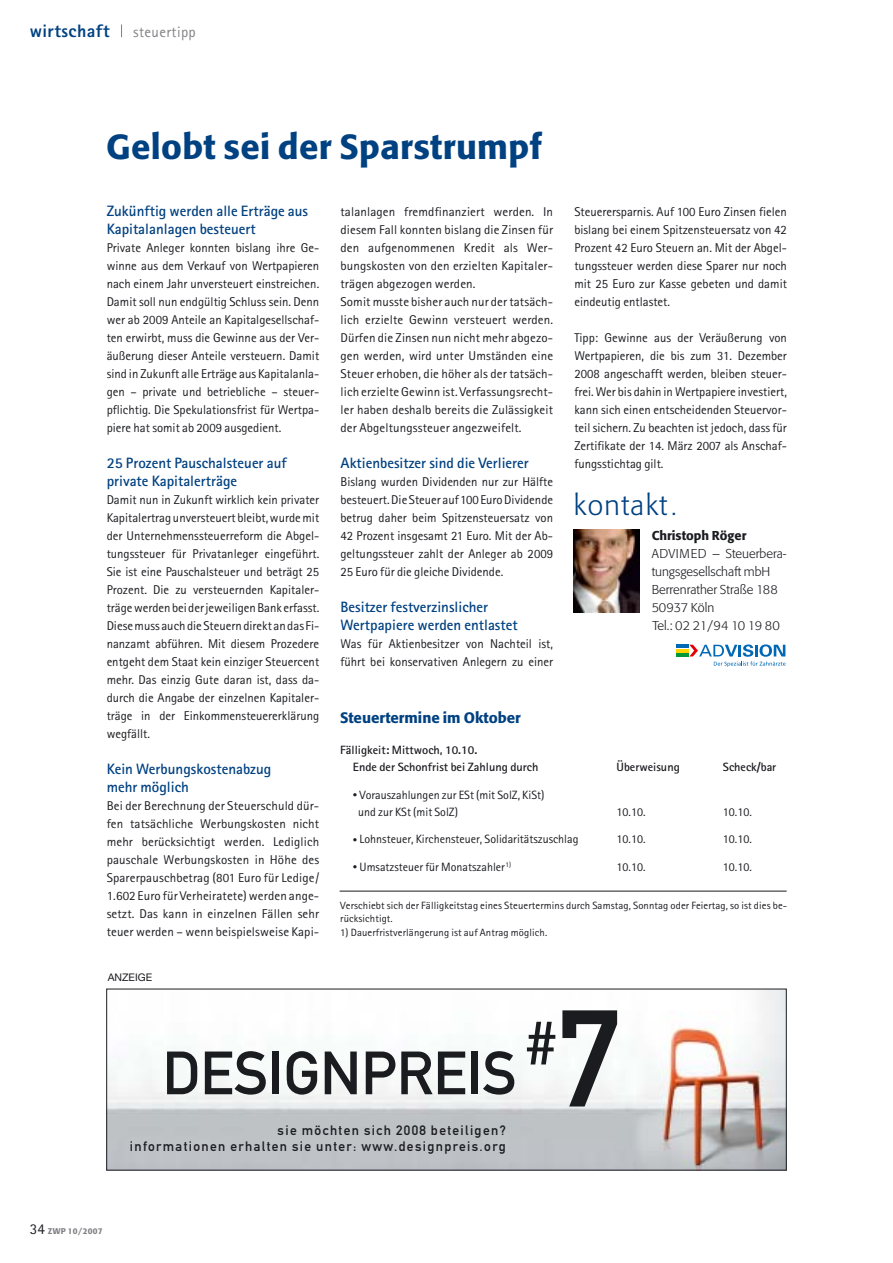
<style>
.page{position:relative;width:893px;height:1263px;background:#fff}
.page>*{position:absolute;margin:0;border:0;box-sizing:border-box;transform-origin:0 0}
.t1{font:135px "DIN Mittelschrift";color:#1b1c20}
.t2{font:60px "DIN Mittelschrift";color:#1b1c20}
.t3{font:500 34.5px "Formata";letter-spacing:.01em;color:#004181}
.t4{font:300 28.5px "Formata";letter-spacing:.05em;color:#004181}
.t5{font:800 18px "Rotis Sans Serif";letter-spacing:.025em;color:#004181}
.t6{font:700 15px/18px "Rotis Sans Serif";color:#004181}
.t7{font:500 15px "Formata";color:#004181}
.t8{font:15px "Rotis Sans Serif";letter-spacing:.025em;color:#817f84}
.t9{font:13.5px "DIN Mittelschrift";letter-spacing:.1em;color:#1b1c20}
.t10{font:12.75px/18px "Rotis Sans Serif";letter-spacing:.01em;color:#1b1c20;text-align:justify}
.t11{font:300 12.75px/18px "Formata";color:#1b1c20}
.t12{font:500 12.75px "Formata";color:#1b1c20}
.t13{font:12px/17.5px "Rotis Sans Serif";color:#1b1c20}
.t14{font:700 12px/17.5px "Rotis Sans Serif";color:#1b1c20}
.t15{font:10.5px/13.5px "Rotis Sans Serif";letter-spacing:.01em;color:#1b1c20}
.t16{font:10.5px "Helvetica Neue";color:#1b1c20}
.t17{font:500 8.25px "Formata";letter-spacing:.02em;color:#817f84}
.s1{font-size:9px}
.s2{font-size:24px}
.s3{font-family:"Rotis Sans Serif";font-weight:400;font-size:15px;color:#1b1c20}
</style>
<div class="page">
<svg style="left:121px;top:24px;width:1px;height:13px"></svg>
<svg style="left:676px;top:644px;width:110px;height:23px"></svg>
<hr style="left:340px;top:891px;width:447px;height:1px;background:#1b1c20">
<img style="left:108px;top:991px;width:677px;height:177px">
<img style="left:574px;top:530px;width:66px;height:82px">
<h3 class="t5" style="left:30px;top:25px;width:81px">wirtschaft</h3>
<p class="t8" style="left:133px;top:27px;width:64px">steuertipp</p>
<h3 class="t3" style="left:106px;top:132px;width:437px">Gelobt sei der Sparstrumpf</h3>
<p class="t6" style="left:107px;top:203px;width:203px">Zukünftig werden alle Erträge aus<br>Kapitalanlagen besteuert</p>
<p class="t10" style="left:107px;top:240px;width:214px">Private Anleger konnten bislang ihre Ge&shy;winne aus dem Verkauf von Wertpapieren nach einem Jahr unversteuert einstreichen.<br>Damit soll nun endgültig Schluss sein. Denn wer ab 2009 Anteile an Kapitalgesellschaf&shy;ten erwirbt, muss die Gewinne aus der Ver&shy;äußerung dieser Anteile versteuern. Damit sind in Zukunft alle Erträge aus Kapitalanla&shy;gen – private und betriebliche – steuer&shy;pflichtig. Die Spekulationsfrist für Wertpa&shy;piere hat somit ab 2009 ausgedient.</p>
<p class="t6" style="left:107px;top:455px;width:182px">25 Prozent Pauschalsteuer auf private Kapitalerträge</p>
<p class="t10" style="left:107px;top:492px;width:214px">Damit nun in Zukunft wirklich kein privater Kapitalertrag unversteuert bleibt, wurde mit der Unternehmenssteuerreform die Abgel&shy;tungssteuer für Privatanleger eingeführt.<br>Sie ist eine Pauschalsteuer und beträgt 25<br>Prozent. Die zu versteuernden Kapitaler&shy;träge werden bei der jeweiligen Bank erfasst.<br>Diese muss auch die Steuern direkt an das Fi&shy;nanzamt abführen. Mit diesem Prozedere entgeht dem Staat kein einziger Steuercent mehr. Das einzig Gute daran ist, dass da&shy;durch die Angabe der einzelnen Kapitaler&shy;träge in der Einkommensteuererklärung wegfällt.</p>
<p class="t6" style="left:107px;top:761px;width:166px">Kein Werbungskostenabzug mehr möglich</p>
<p class="t10" style="left:107px;top:798px;width:214px">Bei der Berechnung der Steuerschuld dür&shy;fen tatsächliche Werbungskosten nicht mehr berücksichtigt werden. Lediglich pauschale Werbungskosten in Höhe des Sparerpauschbetrag (801 Euro für Ledige/ 1.602 Euro für Verheiratete) werden ange&shy;setzt. Das kann in einzelnen Fällen sehr teuer werden – wenn beispielsweise Kapi-</p>
<p class="t16" style="left:108px;top:973px;width:46px">ANZEIGE</p>
<p class="t10" style="left:340px;top:204px;width:214px;text-align:left">talanlagen fremdfinanziert werden. In diesem Fall konnten bislang die Zinsen für den aufgenommenen Kredit als Wer&shy;bungskosten von den erzielten Kapitaler&shy;trägen abgezogen werden.<br>Somit musste bisher auch nur der tatsäch&shy;lich erzielte Gewinn versteuert werden.<br>Dürfen die Zinsen nun nicht mehr abgezo&shy;gen werden, wird unter Umständen eine Steuer erhoben, die höher als der tatsäch&shy;lich erzielte Gewinn ist. Verfassungsrecht&shy;ler haben deshalb bereits die Zulässigkeit der Abgeltungssteuer angezweifelt.</p>
<p class="t6" style="left:340px;top:455px;width:190px">Aktienbesitzer sind die Verlierer</p>
<p class="t10" style="left:340px;top:474px;width:214px">Bislang wurden Dividenden nur zur Hälfte besteuert. Die Steuer auf 100 Euro Dividende betrug daher beim Spitzensteuersatz von 42 Prozent insgesamt 21 Euro. Mit der Ab&shy;geltungssteuer zahlt der Anleger ab 2009<br>25 Euro für die gleiche Dividende.</p>
<p class="t6" style="left:340px;top:599px;width:179px">Besitzer festverzinslicher<br>Wertpapiere werden entlastet</p>
<p class="t10" style="left:340px;top:636px;width:214px">Was für Aktienbesitzer von Nachteil ist, führt bei konservativen Anlegern zu einer</p>
<p class="t7" style="left:340px;top:711px;width:182px">Steuertermine im Oktober</p>
<p class="t14" style="left:353px;top:742px;width:187px;text-indent:-13px">Fälligkeit: Mittwoch, 10.10.<br>Ende der Schonfrist bei Zahlung durch</p>
<p class="t13" style="left:358px;top:787px;width:188px;text-indent:-5px"><span class="s1">•</span> Vorauszahlungen zur ESt (mit SolZ, KiSt) und zur KSt (mit SolZ)</p>
<p class="t10" style="left:574px;top:204px;width:214px">Steuerersparnis. Auf 100 Euro Zinsen fielen bislang bei einem Spitzensteuersatz von 42<br>Prozent 42 Euro Steuern an. Mit der Abgel&shy;tungssteuer werden diese Sparer nur noch mit 25 Euro zur Kasse gebeten und damit eindeutig entlastet.</p>
<p class="t10" style="left:574px;top:330px;width:214px">Tipp: Gewinne aus der Veräußerung von Wertpapieren, die bis zum 31. Dezember 2008 angeschafft werden, bleiben steuer&shy;frei. Wer bis dahin in Wertpapiere investiert, kann sich einen entscheidenden Steuervor&shy;teil sichern. Zu beachten ist jedoch, dass für Zertifikate der 14. März 2007 als Anschaf&shy;fungsstichtag gilt.</p>
<h3 class="t4" style="left:574px;top:492px;width:104px">kontakt <span class="s2">.</span></h3>
<p class="t12" style="left:652px;top:530px;width:96px">Christoph Röger</p>
<p class="t11" style="left:652px;top:545px;width:136px">ADVIMED – Steuerbera&shy;tungsgesellschaft mbH<br>Berrenrather Straße 188<br>50937 Köln<br>Tel.: 02 21/94 10 19 80</p>
<p class="t14" style="left:617px;top:760px;width:65px">Überweisung</p>
<p class="t14" style="left:723px;top:760px;width:55px">Scheck/bar</p>
<p class="t13" style="left:617px;top:804px;width:30px">10.10.</p>
<p class="t13" style="left:723px;top:804px;width:30px">10.10.</p>
<p class="t13" style="left:353px;top:832px;width:227px"><span class="s1">•</span> Lohnsteuer, Kirchensteuer, Solidaritätszuschlag</p>
<p class="t13" style="left:617px;top:832px;width:30px">10.10.</p>
<p class="t13" style="left:723px;top:832px;width:30px">10.10.</p>
<p class="t13" style="left:353px;top:859px;width:160px"><span class="s1">•</span> Umsatzsteuer für Monatszahler<sup>1)</sup></p>
<p class="t13" style="left:617px;top:859px;width:30px">10.10.</p>
<p class="t13" style="left:723px;top:859px;width:30px">10.10.</p>
<p class="t15" style="left:340px;top:900px;width:449px">Verschiebt sich der Fälligkeitstag eines Steuertermins durch Samstag, Sonntag oder Feiertag, so ist dies be&shy;rücksichtigt.</p>
<p class="t15" style="left:340px;top:927px;width:208px">1) Dauerfristverlängerung ist auf Antrag möglich.</p>
<p class="t17" style="left:30px;top:1227px;width:74px"><span class="s3">34</span> ZWP 10/2007</p>
<h2 class="t2" style="left:163px;top:1051px;width:356px">DESIGNPREIS</h2>
<p class="t9" style="left:278px;top:1125px;width:230px">sie möchten sich 2008 beteiligen?</p>
<p class="t9" style="left:130px;top:1142px;width:378px">informationen erhalten sie unter: www.designpreis.org</p>
<h1 class="t1" style="left:556px;top:1010px;width:66px">7</h1>
<h2 class="t2" style="left:527px;top:1022px;width:30px">#</h2>
</div>
